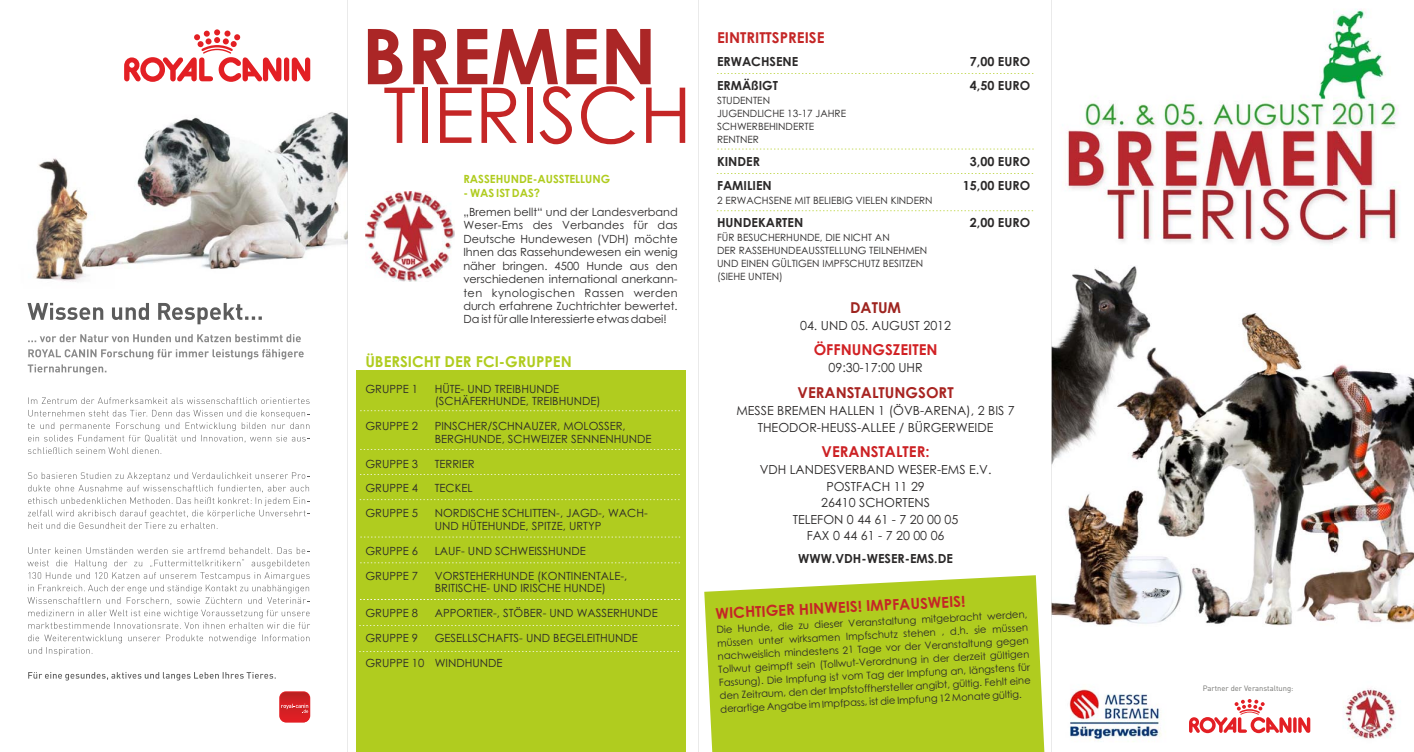
<style>
.page{position:relative;width:1414px;height:752px;background:#fff}
.page>*{position:absolute;margin:0;border:0;box-sizing:border-box;transform-origin:0 0}
.t1{font:76.88px "Century Gothic";color:#c42626}
.t2{font:700 76.88px "Century Gothic";color:#ab2626}
.t3{font:700 15px "Century Gothic";color:#c42626}
.t4{font:700 15px "Century Gothic";color:#b0cc1f}
.t5{font:700 15px "Century Gothic";color:#a82421}
.t6{font:700 15px "Century Gothic";color:#d12124}
.t7{font:700 15px "Century Gothic";color:#cc2124}
.t8{font:700 15px "Century Gothic";color:#9e241f}
.t9{font:12.5px/16.5px "Century Gothic";color:#2b2929;text-align:center}
.t10{font:700 12.5px "Century Gothic";color:#2b2929}
.t11{font:11.25px/13.4px "Century Gothic";color:#2b2929}
.t12{font:700 11.25px "Century Gothic";color:#b0cc1f}
.t13{font:10px/13.2px "Century Gothic";color:#2b2929}
.t14{font:7.62px "DIN Offc";color:#737370}
</style>
<div class="page">
<svg style="left:717px;top:73px;width:316px;height:1px"></svg>
<svg style="left:717px;top:149px;width:317px;height:1px"></svg>
<svg style="left:717px;top:173px;width:316px;height:1px"></svg>
<svg style="left:717px;top:210px;width:316px;height:1px"></svg>
<img style="left:1052px;top:9px;width:362px;height:733px">
<svg style="left:1189px;top:698px;width:121px;height:35px"></svg>
<img style="left:36px;top:112px;width:311px;height:191px">
<svg style="left:28px;top:334px;width:273px;height:8px"></svg>
<svg style="left:28px;top:349px;width:276px;height:25px"></svg>
<svg style="left:28px;top:397px;width:282px;height:56px"></svg>
<svg style="left:28px;top:472px;width:281px;height:56px"></svg>
<svg style="left:27px;top:547px;width:283px;height:81px"></svg>
<svg style="left:28px;top:634px;width:281px;height:21px"></svg>
<svg style="left:28px;top:672px;width:248px;height:8px"></svg>
<svg style="left:124px;top:29px;width:186px;height:53px"></svg>
<svg style="left:279px;top:691px;width:31px;height:31px"></svg>
<svg style="left:280px;top:692px;width:29px;height:30px"></svg>
<svg style="left:27px;top:303px;width:235px;height:21px"></svg>
<div style="left:356px;top:370px;width:330px;height:381px;background:#b0cc1f"></div>
<svg style="left:360px;top:410px;width:320px;height:1px"></svg>
<svg style="left:360px;top:449px;width:320px;height:1px"></svg>
<svg style="left:360px;top:474px;width:320px;height:1px"></svg>
<svg style="left:360px;top:499px;width:319px;height:1px"></svg>
<svg style="left:360px;top:536px;width:320px;height:1px"></svg>
<svg style="left:360px;top:562px;width:320px;height:1px"></svg>
<svg style="left:360px;top:599px;width:320px;height:1px"></svg>
<svg style="left:359px;top:625px;width:320px;height:1px"></svg>
<svg style="left:704px;top:575px;width:340px;height:176px;background:#b5cf2e"></svg>
<img style="left:365px;top:191px;width:90px;height:90px">
<hr style="left:347px;top:0;width:1px;height:751px;background:#b3b3b3">
<hr style="left:698px;top:0;width:1px;height:751px;background:#b3b3b3">
<hr style="left:1051px;top:0;width:1px;height:751px;background:#b3b3b3">
<h1 class="t2" style="left:362px;top:26px;width:297px">BREMEN</h1>
<h1 class="t1" style="left:383px;top:85px;width:310px">TIERISCH</h1>
<p class="t12" style="left:463px;top:174px;width:148px">RASSEHUNDE-AUSSTELLUNG</p>
<p class="t12" style="left:463px;top:188px;width:78px">- WAS IST DAS?</p>
<p class="t11" style="left:463px;top:206px;width:216px;text-align:justify">„Bremen bellt“ und der Landesverband Weser-Ems des Verbandes für das Deutsche Hundewesen (VDH) möchte Ihnen das Rassehundewesen ein wenig näher bringen. 4500 Hunde aus den verschiedenen international anerkann&shy;ten kynologischen Rassen werden durch erfahrene Zuchtrichter bewertet.<br>Da ist für alle Interessierte etwas dabei!</p>
<h2 class="t4" style="left:365px;top:355px;width:208px">ÜBERSICHT DER FCI-GRUPPEN</h2>
<p class="t11" style="left:365px;top:383px;width:54px">GRUPPE 1</p>
<p class="t11" style="left:435px;top:383px;width:167px;line-height:12.5px">HÜTE- UND TREIBHUNDE (SCHÄFERHUNDE, TREIBHUNDE)</p>
<p class="t11" style="left:365px;top:420px;width:54px">GRUPPE 2</p>
<p class="t11" style="left:435px;top:420px;width:218px;line-height:12.5px">PINSCHER/SCHNAUZER, MOLOSSER,<br>BERGHUNDE, SCHWEIZER SENNENHUNDE</p>
<p class="t11" style="left:365px;top:457px;width:54px">GRUPPE 3</p>
<p class="t11" style="left:435px;top:457px;width:41px">TERRIER</p>
<p class="t11" style="left:365px;top:482px;width:54px">GRUPPE 4</p>
<p class="t11" style="left:435px;top:482px;width:39px">TECKEL</p>
<p class="t11" style="left:365px;top:507px;width:54px">GRUPPE 5</p>
<p class="t11" style="left:435px;top:508px;width:215px;line-height:12.5px">NORDISCHE SCHLITTEN-, JAGD-, WACH-<br>UND HÜTEHUNDE, SPITZE, URTYP</p>
<p class="t11" style="left:365px;top:545px;width:54px">GRUPPE 6</p>
<p class="t11" style="left:435px;top:545px;width:153px">LAUF- UND SCHWEISSHUNDE</p>
<p class="t11" style="left:365px;top:569px;width:54px">GRUPPE 7</p>
<p class="t11" style="left:435px;top:570px;width:194px;line-height:12.5px">VORSTEHERHUNDE (KONTINENTALE-,<br>BRITISCHE- UND IRISCHE HUNDE)</p>
<p class="t11" style="left:365px;top:607px;width:54px">GRUPPE 8</p>
<p class="t11" style="left:435px;top:607px;width:224px">APPORTIER-, STÖBER- UND WASSERHUNDE</p>
<p class="t11" style="left:365px;top:632px;width:54px">GRUPPE 9</p>
<p class="t11" style="left:435px;top:632px;width:205px">GESELLSCHAFTS- UND BEGELEITHUNDE</p>
<p class="t11" style="left:365px;top:657px;width:139px">GRUPPE 10 WINDHUNDE</p>
<h2 class="t3" style="left:717px;top:32px;width:109px">EINTRITTSPREISE</h2>
<p class="t10" style="left:717px;top:57px;width:83px">ERWACHSENE</p>
<p class="t10" style="left:970px;top:57px;width:62px">7,00 EURO</p>
<p class="t10" style="left:717px;top:80px;width:62px">ERMÄßIGT</p>
<p class="t10" style="left:970px;top:80px;width:62px">4,50 EURO</p>
<p class="t13" style="left:717px;top:94px;width:130px">STUDENTEN<br>JUGENDLICHE 13-17 JAHRE<br>SCHWERBEHINDERTE<br>RENTNER</p>
<p class="t10" style="left:717px;top:157px;width:44px">KINDER</p>
<p class="t10" style="left:970px;top:157px;width:62px">3,00 EURO</p>
<p class="t10" style="left:717px;top:180px;width:56px">FAMILIEN</p>
<p class="t10" style="left:963px;top:180px;width:69px">15,00 EURO</p>
<p class="t13" style="left:717px;top:194px;width:217px">2 ERWACHSENE MIT BELIEBIG VIELEN KINDERN</p>
<p class="t10" style="left:717px;top:217px;width:88px">HUNDEKARTEN</p>
<p class="t10" style="left:970px;top:217px;width:62px">2,00 EURO</p>
<p class="t13" style="left:717px;top:231px;width:212px">FÜR BESUCHERHUNDE, DIE NICHT AN<br>DER RASSEHUNDEAUSSTELLUNG TEILNEHMEN<br>UND EINEN GÜLTIGEN IMPFSCHUTZ BESITZEN (SIEHE UNTEN)</p>
<p class="t9" style="left:800px;top:318px;width:152px">04. UND 05. AUGUST 2012</p>
<p class="t9" style="left:828px;top:360px;width:96px">09:30-17:00 UHR</p>
<p class="t9" style="left:736px;top:403px;width:280px">MESSE BREMEN HALLEN 1 (ÖVB-ARENA), 2 BIS 7<br>THEODOR-HEUSS-ALLEE / BÜRGERWEIDE</p>
<p class="t9" style="left:760px;top:462px;width:233px">VDH LANDESVERBAND WESER-EMS E.V.<br>POSTFACH 11 29<br>26410 SCHORTENS<br>TELEFON 0 44 61 - 7 20 00 05</p>
<h2 class="t8" style="left:850px;top:301px;width:52px">DATUM</h2>
<h2 class="t6" style="left:814px;top:344px;width:125px">ÖFFNUNGSZEITEN</h2>
<h2 class="t5" style="left:798px;top:386px;width:157px">VERANSTALTUNGSORT</h2>
<h2 class="t7" style="left:821px;top:445px;width:109px">VERANSTALTER:</h2>
<p class="t9" style="left:807px;top:528px;width:139px">FAX 0 44 61 - 7 20 00 06</p>
<p class="t10" style="left:798px;top:553px;width:156px">WWW.VDH-WESER-EMS.DE</p>
<h2 class="t3" style="left:715px;top:607px;width:251px;rotate:-3deg">WICHTIGER HINWEIS! IMPFAUSWEIS!</h2>
<p class="t13" style="left:716px;top:624px;width:313px;text-align:justify;rotate:-3deg">Die Hunde, die zu dieser Veranstaltung mitgebracht werden, müssen unter wirksamen Impfschutz stehen , d.h. sie müssen nachweislich mindestens 21 Tage vor der Veranstaltung gegen Tollwut geimpft sein (Tollwut-Verordnung in der derzeit gültigen Fassung). Die Impfung ist vom Tag der Impfung an, längstens für den Zeitraum, den der Impfstoffhersteller angibt, gültig. Fehlt eine derartige Angabe im Impfpass, ist die Impfung 12 Monate gültig.</p>
<p class="t14" style="left:1203px;top:684px;width:92px">Partner der Veranstaltung:</p>
</div>
